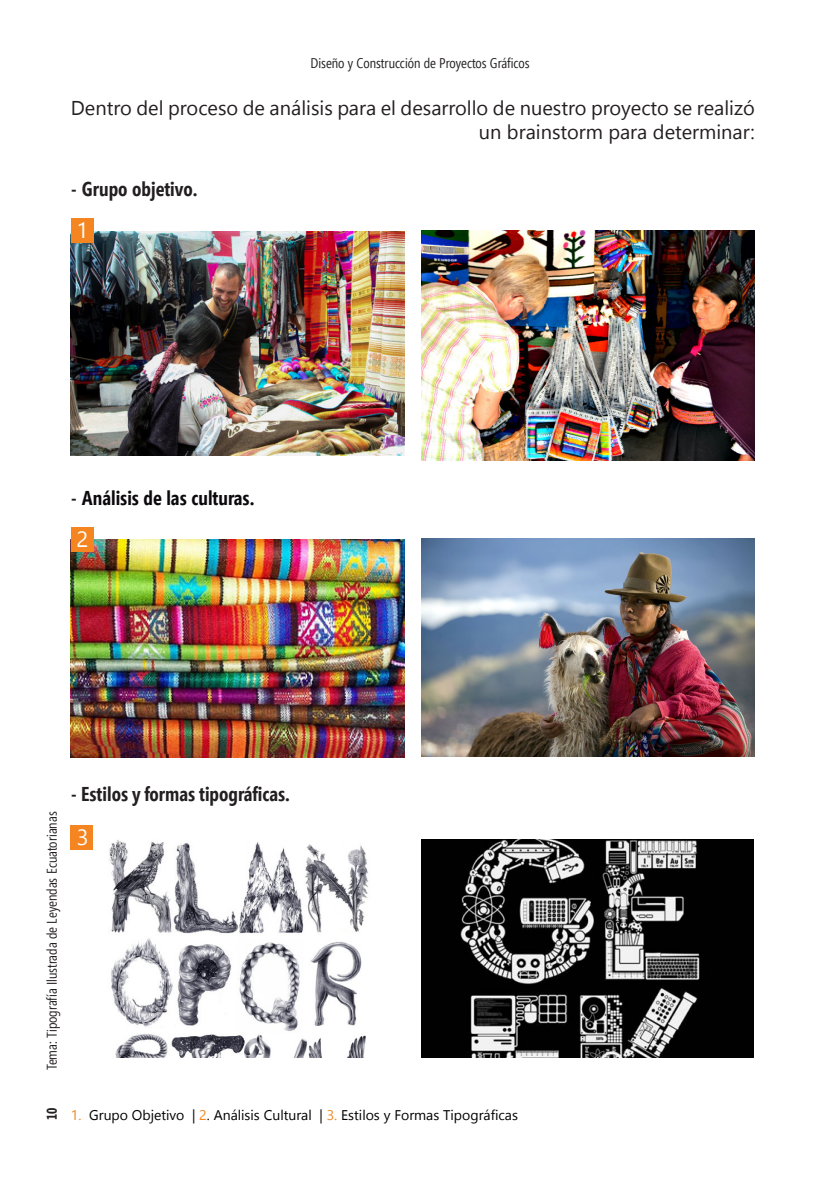
<style>
.page{position:relative;width:840px;height:1191px;background:#fff}
.page>*{position:absolute;margin:0;border:0;box-sizing:border-box;transform-origin:0 0}
.t1{font:22px "Segoe UI";color:#fff}
.t2{font:20px/24px "Segoe UI";color:#231f20;text-align:right}
.t3{font:700 20px "Segoe Condensed";color:#231f20}
.t4{font:700 20px "Segoe Condensed";color:#0b090c}
.t5{font:14px "Segoe Condensed";color:#231f20}
.t6{font:14px "Segoe UI";color:#000}
.t7{font:700 14px "Segoe Condensed";color:#231f20}
.s1{color:#231f20}
.s2{color:#f58520}
</style>
<div class="page">
<img style="left:71px;top:540px;width:333px;height:218px">
<img style="left:109px;top:840px;width:260px;height:217px">
<img style="left:421px;top:539px;width:333px;height:218px">
<img style="left:421px;top:839px;width:332px;height:218px">
<img style="left:71px;top:232px;width:333px;height:223px">
<img style="left:421px;top:230px;width:333px;height:230px">
<div style="left:71px;top:218px;width:23px;height:25px;background:#f58520"></div>
<div style="left:71px;top:527px;width:23px;height:25px;background:#f58520"></div>
<div style="left:71px;top:825px;width:22px;height:25px;background:#f58520"></div>
<p class="t5" style="left:310px;top:54px;width:220px">Diseño y Construcción de Proyectos Gráficos</p>
<p class="t2" style="left:71px;top:95px;width:685px">Dentro del proceso de análisis para el desarrollo de nuestro proyecto se realizó un brainstorm para determinar:</p>
<p class="t3" style="left:71px;top:177px;width:128px">- Grupo objetivo.</p>
<p class="t1" style="left:77px;top:212px;width:13px">1</p>
<p class="t4" style="left:71px;top:485px;width:185px"><span class="s1">-</span> Análisis de las culturas.</p>
<p class="t1" style="left:77px;top:521px;width:13px">2</p>
<p class="t5" style="left:43px;top:1070px;width:260px;rotate:-90deg">Tema: Tipografía Ilustrada de Leyendas Ecuatorianas</p>
<p class="t3" style="left:71px;top:781px;width:220px">- Estilos y formas tipográficas.</p>
<p class="t1" style="left:77px;top:819px;width:13px">3</p>
<p class="t7" style="left:43px;top:1120px;width:14px;rotate:-90deg">10</p>
<p class="t6" style="left:71px;top:1104px;width:448px"><span class="s2">1.</span> Grupo Objetivo | <span class="s2">2</span>. Análisis Cultural | <span class="s2">3.</span> Estilos y Formas Tipográficas</p>
</div>
